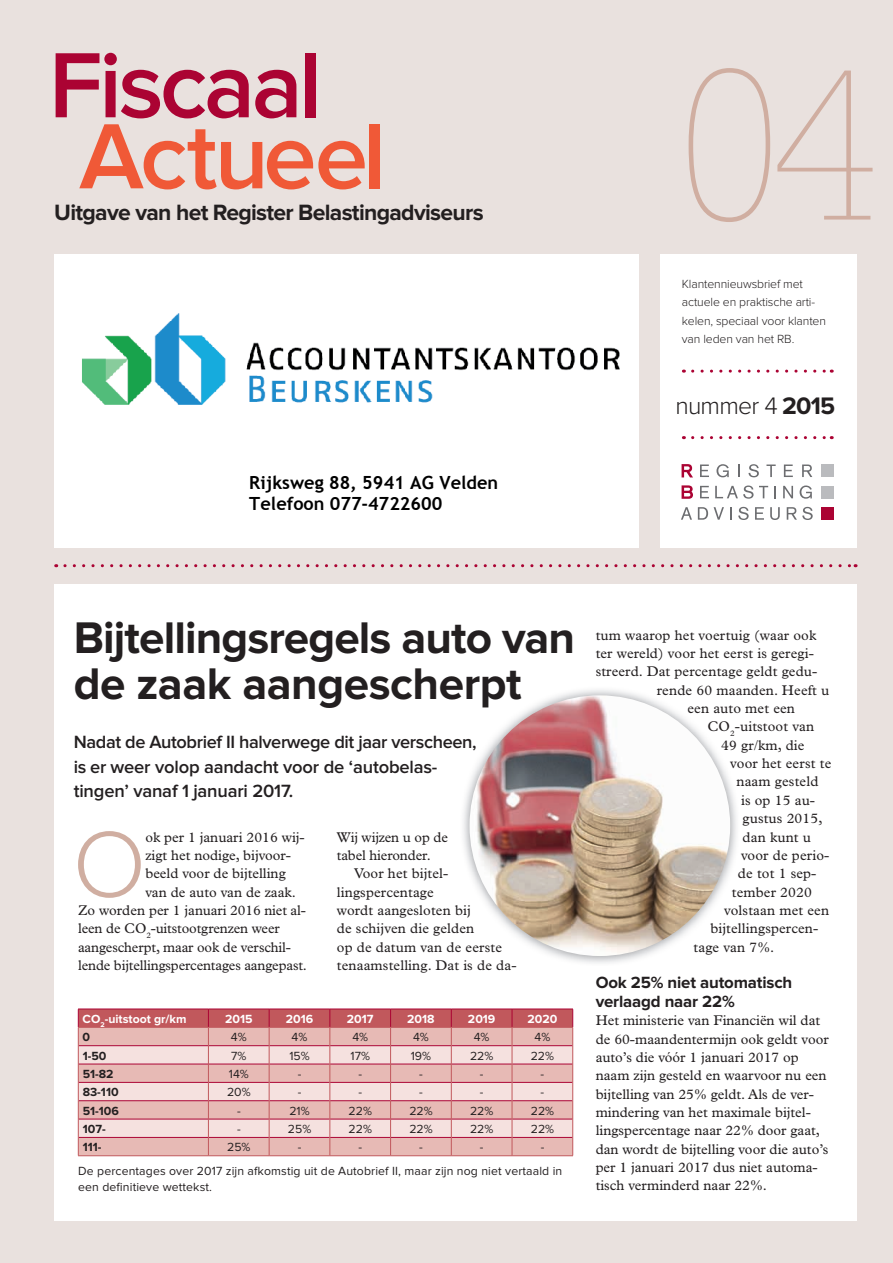
<style>
.page{position:relative;width:893px;height:1263px;background:#e9e1de}
.page>*{position:absolute;margin:0;border:0;box-sizing:border-box;transform-origin:0 0}
.t1{font:100 208.05px "Glypha LT Std";color:#d0aea1}
.t2{font:300 96.75px "Proxima Nova";color:#d0aea1}
.t3{font:600 96px "Proxima Nova";letter-spacing:-.04em;color:#ab0333}
.t4{font:600 96px "Proxima Nova";letter-spacing:-.035em;color:#f05937}
.t5{font:700 45.9px/45.9px "Proxima Nova";letter-spacing:-.02em;color:#231f20}
.t6{font:300 24.75px "Proxima Nova";letter-spacing:-.03em;color:#231f20}
.t7{font:700 22.95px "Proxima Nova";letter-spacing:-.03em;color:#231f20}
.t8{font:600 18.3px/24.5px "Proxima Nova";letter-spacing:-.01em;color:#231f20}
.t9{font:700 18.15px/21px "Trebuchet MS";color:#000}
.t10{font:700 16.8px/18.3px "Proxima Nova";letter-spacing:-.01em;color:#231f20}
.t11{font:14.1px/18.3px "Plantin Std";color:#231f20}
.t12{font:12.3px/23.7px "Proxima Nova";letter-spacing:.01em;color:#231f20}
.t13{font:300 12.3px/18.3px "Proxima Nova";letter-spacing:-.01em;color:#231f20}
.t14{font:700 12.3px "Proxima Nova";color:#fff}
.t15{font:700 12.3px "Proxima Nova";color:#231f20}
.s1{font-weight:700}
</style>
<div class="page">
<div style="left:54px;top:254px;width:585px;height:294px;background:#fff"></div>
<div style="left:660px;top:254px;width:197px;height:294px;background:#fff"></div>
<svg style="left:682px;top:464px;width:11px;height:13px"></svg>
<svg style="left:700px;top:464px;width:9px;height:13px"></svg>
<svg style="left:716px;top:464px;width:13px;height:13px"></svg>
<svg style="left:738px;top:464px;width:2px;height:13px"></svg>
<svg style="left:748px;top:464px;width:11px;height:13px"></svg>
<svg style="left:766px;top:464px;width:10px;height:13px"></svg>
<svg style="left:784px;top:464px;width:9px;height:13px"></svg>
<svg style="left:802px;top:464px;width:10px;height:13px"></svg>
<svg style="left:682px;top:485px;width:11px;height:14px"></svg>
<svg style="left:700px;top:486px;width:9px;height:12px"></svg>
<svg style="left:715px;top:485px;width:38px;height:14px"></svg>
<svg style="left:759px;top:486px;width:9px;height:12px"></svg>
<svg style="left:774px;top:486px;width:2px;height:12px"></svg>
<svg style="left:783px;top:486px;width:10px;height:12px"></svg>
<svg style="left:800px;top:485px;width:12px;height:14px"></svg>
<svg style="left:681px;top:507px;width:11px;height:13px"></svg>
<svg style="left:698px;top:507px;width:10px;height:13px"></svg>
<svg style="left:714px;top:507px;width:10px;height:13px"></svg>
<svg style="left:730px;top:507px;width:2px;height:13px"></svg>
<svg style="left:738px;top:507px;width:11px;height:13px"></svg>
<svg style="left:755px;top:507px;width:9px;height:13px"></svg>
<svg style="left:770px;top:507px;width:10px;height:13px"></svg>
<svg style="left:787px;top:507px;width:26px;height:13px"></svg>
<div style="left:821px;top:507px;width:12px;height:13px;background:#ab0333"></div>
<div style="left:821px;top:486px;width:12px;height:12px;background:#babbbe"></div>
<div style="left:821px;top:464px;width:12px;height:13px;background:#babbbe"></div>
<div style="left:54px;top:584px;width:803px;height:637px;background:#fff"></div>
<svg style="left:65px;top:564px;width:791px;height:3px"></svg>
<svg style="left:693px;top:436px;width:139px;height:3px"></svg>
<svg style="left:693px;top:370px;width:139px;height:3px"></svg>
<img style="left:463px;top:690px;width:274px;height:273px">
<img style="left:469px;top:695px;width:261px;height:261px;border-radius:130px">
<svg style="left:78px;top:1009px;width:495px;height:146px;background:#e3b1b1"></svg>
<hr style="left:78px;top:1155px;width:130px;height:1px;background:#c1585c">
<hr style="left:208px;top:1155px;width:61px;height:1px;background:#c1585c">
<hr style="left:269px;top:1155px;width:61px;height:1px;background:#c1585c">
<hr style="left:330px;top:1155px;width:61px;height:1px;background:#c1585c">
<hr style="left:391px;top:1155px;width:60px;height:1px;background:#c1585c">
<hr style="left:451px;top:1155px;width:61px;height:1px;background:#c1585c">
<hr style="left:512px;top:1155px;width:61px;height:1px;background:#c1585c">
<img style="left:82px;top:313px;width:538px;height:92px">
<h3 class="t3" style="left:49px;top:41px;width:275px">Fiscaal</h3>
<h3 class="t4" style="left:79px;top:112px;width:309px">Actueel</h3>
<h3 class="t7" style="left:54px;top:202px;width:431px">Uitgave van het Register Belastingadviseurs</h3>
<p class="t9" style="left:249px;top:472px;width:251px">Rijksweg 88, 5941 AG Velden<br>Telefoon 077-4722600</p>
<h1 class="t1" style="left:677px;top:25px;width:201px">04</h1>
<p class="t13" style="left:682px;top:275px;width:146px">Klantennieuwsbrief met actuele en praktische arti&shy;kelen, speciaal voor klanten van leden van het RB.</p>
<h3 class="t6" style="left:675px;top:395px;width:161px">nummer 4 <span class="s1">2015</span></h3>
<h3 class="t5" style="left:74px;top:617px;width:503px">Bijtellingsregels auto van de zaak aangescherpt</h3>
<p class="t8" style="left:74px;top:730px;width:404px">Nadat de Autobrief II halverwege dit jaar verscheen, is er weer volop aandacht voor de ‘autobelas&shy;tingen’ vanaf 1 januari 2017.</p>
<p class="t11" style="left:337px;top:828px;width:113px">Wij wijzen u op de tabel hieronder.</p>
<p class="t11" style="left:337px;top:864px;width:181px;text-indent:17px">Voor het bijtel&shy;lingspercentage<br>wordt aangesloten bij<br>de schijven die gelden<br>op de datum van de eerste tenaamstelling. Dat is de da-</p>
<h2 class="t2" style="left:72px;top:820px;width:75px">O</h2>
<p class="t11" style="left:145px;top:828px;width:161px">ok per 1 januari 2016 wij-</p>
<p class="t11" style="left:145px;top:846px;width:147px">zigt het nodige, bijvoor-</p>
<p class="t11" style="left:145px;top:864px;width:142px">beeld voor de bijtelling</p>
<p class="t11" style="left:145px;top:883px;width:152px">van de auto van de zaak.</p>
<p class="t11" style="left:78px;top:901px;width:229px">Zo worden per 1 januari 2016 niet al-</p>
<p class="t11" style="left:78px;top:920px;width:203px">leen de CO<sub>2</sub>-uitstootgrenzen weer</p>
<p class="t11" style="left:78px;top:938px;width:214px">aangescherpt, maar ook de verschil-</p>
<p class="t11" style="left:78px;top:956px;width:230px">lende bijtellingspercentages aangepast.</p>
<p class="t14" style="left:83px;top:1013px;width:105px">CO<sub>2</sub>-uitstoot gr/km</p>
<p class="t14" style="left:225px;top:1013px;width:29px">2015</p>
<p class="t14" style="left:286px;top:1013px;width:29px">2016</p>
<p class="t14" style="left:347px;top:1013px;width:28px">2017</p>
<p class="t14" style="left:407px;top:1013px;width:29px">2018</p>
<p class="t14" style="left:468px;top:1013px;width:29px">2019</p>
<p class="t14" style="left:527px;top:1013px;width:31px">2020</p>
<p class="t15" style="left:83px;top:1032px;width:9px">0</p>
<p class="t12" style="left:231px;top:1026px;width:17px">4%</p>
<p class="t12" style="left:292px;top:1026px;width:17px">4%</p>
<p class="t12" style="left:352px;top:1026px;width:17px">4%</p>
<p class="t12" style="left:413px;top:1026px;width:17px">4%</p>
<p class="t12" style="left:474px;top:1026px;width:17px">4%</p>
<p class="t12" style="left:534px;top:1026px;width:17px">4%</p>
<p class="t15" style="left:83px;top:1050px;width:25px">1-50</p>
<p class="t12" style="left:231px;top:1044px;width:17px">7%</p>
<p class="t12" style="left:289px;top:1044px;width:22px">15%</p>
<p class="t12" style="left:351px;top:1044px;width:21px">17%</p>
<p class="t12" style="left:411px;top:1044px;width:22px">19%</p>
<p class="t12" style="left:470px;top:1044px;width:25px">22%</p>
<p class="t12" style="left:531px;top:1044px;width:25px">22%</p>
<p class="t15" style="left:83px;top:1068px;width:32px">51-82</p>
<p class="t12" style="left:229px;top:1063px;width:21px">14%</p>
<p class="t12" style="left:298px;top:1063px;width:5px">-</p>
<p class="t12" style="left:358px;top:1063px;width:5px">-</p>
<p class="t12" style="left:419px;top:1063px;width:5px">-</p>
<p class="t12" style="left:480px;top:1063px;width:5px">-</p>
<p class="t12" style="left:541px;top:1063px;width:5px">-</p>
<p class="t15" style="left:83px;top:1087px;width:37px">83-110</p>
<p class="t12" style="left:227px;top:1081px;width:25px">20%</p>
<p class="t12" style="left:298px;top:1081px;width:5px">-</p>
<p class="t12" style="left:358px;top:1081px;width:5px">-</p>
<p class="t12" style="left:419px;top:1081px;width:5px">-</p>
<p class="t12" style="left:480px;top:1081px;width:5px">-</p>
<p class="t12" style="left:541px;top:1081px;width:5px">-</p>
<p class="t15" style="left:83px;top:1105px;width:38px">51-106</p>
<p class="t12" style="left:237px;top:1099px;width:5px">-</p>
<p class="t12" style="left:289px;top:1099px;width:22px">21%</p>
<p class="t12" style="left:349px;top:1099px;width:25px">22%</p>
<p class="t12" style="left:409px;top:1099px;width:25px">22%</p>
<p class="t12" style="left:470px;top:1099px;width:25px">22%</p>
<p class="t12" style="left:531px;top:1099px;width:25px">22%</p>
<p class="t15" style="left:83px;top:1123px;width:24px">107-</p>
<p class="t12" style="left:237px;top:1118px;width:5px">-</p>
<p class="t12" style="left:288px;top:1118px;width:25px">25%</p>
<p class="t12" style="left:349px;top:1118px;width:25px">22%</p>
<p class="t12" style="left:409px;top:1118px;width:25px">22%</p>
<p class="t12" style="left:470px;top:1118px;width:25px">22%</p>
<p class="t12" style="left:531px;top:1118px;width:25px">22%</p>
<p class="t15" style="left:83px;top:1142px;width:20px">111-</p>
<p class="t12" style="left:227px;top:1136px;width:25px">25%</p>
<p class="t12" style="left:298px;top:1136px;width:5px">-</p>
<p class="t12" style="left:358px;top:1136px;width:5px">-</p>
<p class="t12" style="left:419px;top:1136px;width:5px">-</p>
<p class="t12" style="left:480px;top:1136px;width:5px">-</p>
<p class="t12" style="left:78px;top:1136px;width:486px;text-indent:462px">-<br>De percentages over 2017 zijn afkomstig uit de Autobrief II, maar zijn nog niet vertaald in</p>
<p class="t12" style="left:78px;top:1175px;width:135px">een definitieve wettekst.</p>
<p class="t11" style="left:596px;top:626px;width:222px">tum waarop het voertuig (waar ook</p>
<p class="t11" style="left:596px;top:644px;width:220px">ter wereld) voor het eerst is geregi-</p>
<p class="t11" style="left:596px;top:662px;width:223px">streerd. Dat percentage geldt gedu-</p>
<p class="t11" style="left:657px;top:681px;width:174px">rende 60 maanden. Heeft u</p>
<p class="t11" style="left:687px;top:699px;width:109px">een auto met een</p>
<p class="t11" style="left:707px;top:718px;width:108px">CO<sub>2</sub>-uitstoot van</p>
<p class="t11" style="left:721px;top:736px;width:85px">49 gr/km, die</p>
<p class="t11" style="left:730px;top:754px;width:102px">voor het eerst te</p>
<p class="t11" style="left:736px;top:773px;width:84px">naam gesteld</p>
<p class="t11" style="left:741px;top:791px;width:76px">is op 15 au-</p>
<p class="t11" style="left:742px;top:809px;width:82px">gustus 2015,</p>
<p class="t11" style="left:742px;top:828px;width:70px">dan kunt u</p>
<p class="t11" style="left:741px;top:846px;width:90px">voor de perio-</p>
<p class="t11" style="left:738px;top:864px;width:80px">de tot 1 sep-</p>
<p class="t11" style="left:732px;top:883px;width:82px">tember 2020</p>
<p class="t11" style="left:724px;top:901px;width:106px">volstaan met een</p>
<p class="t11" style="left:710px;top:919px;width:109px">bijtellingspercen-</p>
<p class="t11" style="left:694px;top:938px;width:82px">tage van 7%.</p>
<p class="t10" style="left:596px;top:974px;width:198px">Ook 25% niet automatisch verlaagd naar 22%</p>
<p class="t11" style="left:596px;top:1011px;width:235px">Het ministerie van Financiën wil dat de 60-maandentermijn ook geldt voor auto’s die vóór 1 januari 2017 op naam zijn gesteld en waarvoor nu een bijtelling van 25% geldt. Als de ver&shy;mindering van het maximale bijtel&shy;lingspercentage naar 22% door gaat, dan wordt de bijtelling voor die auto’s per 1 januari 2017 dus niet automa&shy;tisch verminderd naar 22%.</p>
</div>
